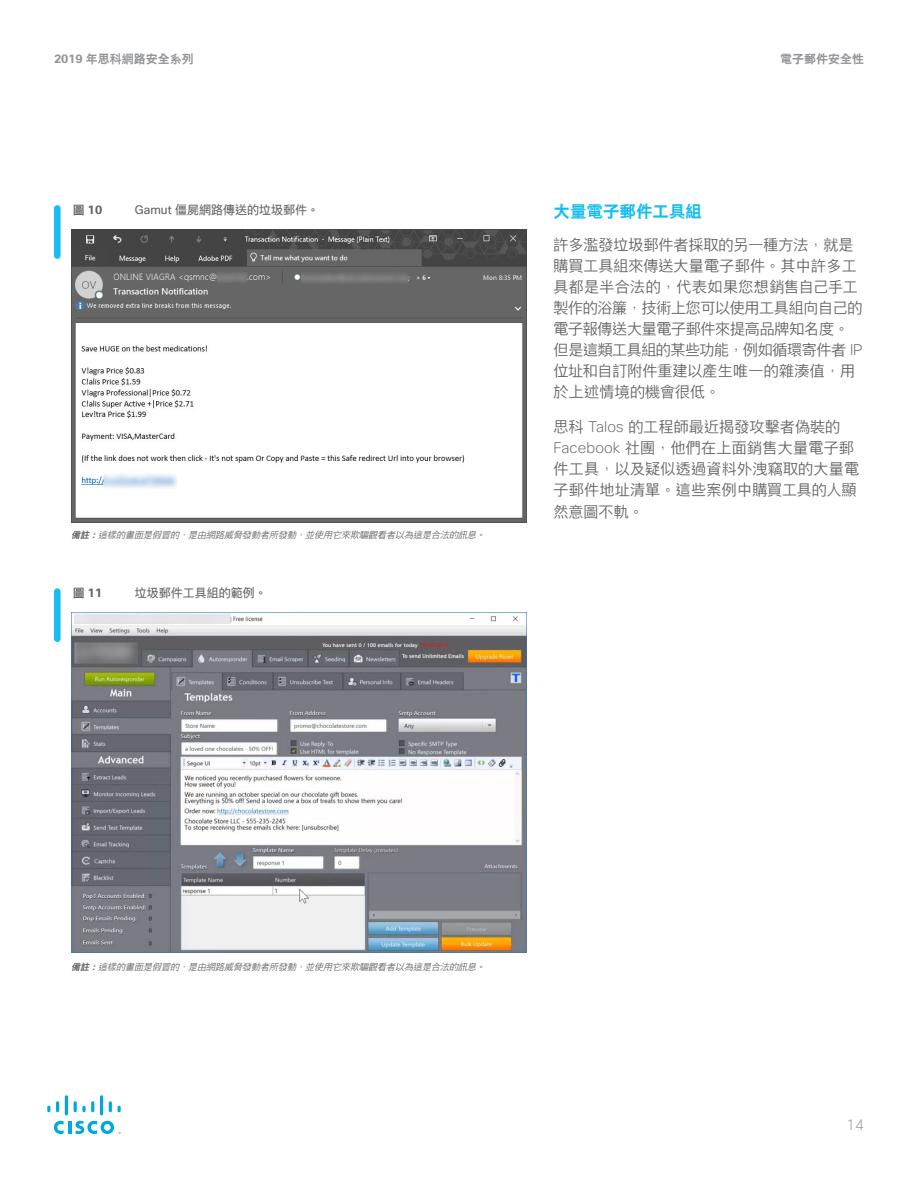
<style>
.page{position:relative;width:918px;height:1188px;background:#fff}
.page>*{position:absolute;margin:0;border:0;box-sizing:border-box;transform-origin:0 0}
.Body{font:16.5px "Cisco Sans CHT Bold";color:#15bdf0}
.Body-2{font:15px/21px "Cisco Sans CHT Light";color:#636366}
.Body-3{font:15px/21.1px "Cisco Sans CHT Light";letter-spacing:.02em;color:#636366}
.t1{font:200 15px "Cisco Sans";color:#939598}
.Chart_title{font:12px "Cisco Sans CHT";color:#636366}
.t2{font:12px "Cisco Sans CHT Bold";color:#939598}
.Chart_title-2{font:700 12px "Cisco Sans";color:#636366}
.Chart_attrib{font:italic 9px "Cisco Sans CHT Light";color:#636366}
.s1{font-family:"Cisco Sans";font-weight:700}
.s2{font-family:"Cisco Sans CHT Bold";font-weight:400}
.s3{font-family:"Cisco Sans"}
.s4{font-family:"Cisco Sans CHT Bold"}
.s5{font-family:"Cisco Sans";font-weight:200}
</style>
<div class="page">
<svg style="left:47px;top:1106px;width:3px;height:6px"></svg>
<svg style="left:56px;top:1101px;width:3px;height:11px"></svg>
<hr style="left:65px;top:1095px;width:3px;height:20px;background:#00a8e2;border-radius:2px">
<svg style="left:74px;top:1101px;width:20px;height:11px"></svg>
<hr style="left:100px;top:1095px;width:3px;height:20px;background:#00a8e2;border-radius:2px">
<svg style="left:109px;top:1101px;width:3px;height:11px"></svg>
<svg style="left:118px;top:1106px;width:3px;height:6px"></svg>
<svg style="left:54px;top:1121px;width:67px;height:13px"></svg>
<img style="left:71px;top:229px;width:456px;height:293px">
<div style="left:54px;top:205px;width:7px;height:54px;background:#15bdf0;border-radius:3px"></div>
<div style="left:54px;top:588px;width:7px;height:54px;background:#15bdf0;border-radius:3px"></div>
<img style="left:71px;top:612px;width:455px;height:341px">
<p class="t2" style="left:54px;top:50px;width:141px"><span class="s1">2019</span> 年思科網路安全系列</p>
<p class="t2" style="left:780px;top:50px;width:85px">電子郵件安全性</p>
<p class="Chart_title-2" style="left:73px;top:202px;width:31px"><span class="s2">圖</span> 10</p>
<p class="Chart_title" style="left:135px;top:202px;width:186px"><span class="s3">Gamut</span> 僵屍網路傳送的垃圾郵件。</p>
<p class="Chart_attrib" style="left:71px;top:529px;width:418px"><span class="s4">備註：</span>這樣的畫面是假冒的，是由網路威脅發動者所發動，並使用它來欺騙觀看者以為這是合法的訊息。</p>
<p class="Chart_title-2" style="left:73px;top:585px;width:31px"><span class="s2">圖</span> 11</p>
<p class="Chart_title" style="left:135px;top:585px;width:134px">垃圾郵件工具組的範例。</p>
<p class="Body" style="left:554px;top:200px;width:150px">大量電子郵件工具組</p>
<p class="Body-2" style="left:554px;top:235px;width:310px">許多濫發垃圾郵件者採取的另一種方法，就是購買工具組來傳送大量電子郵件。其中許多工具都是半合法的，代表如果您想銷售自己手工製作的浴簾，技術上您可以使用工具組向自己的電子報傳送大量電子郵件來提高品牌知名度。但是這類工具組的某些功能，例如循環寄件者 <span class="s5">IP</span>位址和自訂附件重建以產生唯一的雜湊值，用於上述情境的機會很低。</p>
<p class="Body-3" style="left:554px;top:416px;width:307px">思科 <span class="s5">Talos</span> 的工程師最近揭發攻擊者偽裝的<br><span class="s5">Facebook</span> 社團，他們在上面銷售大量電子郵件工具，以及疑似透過資料外洩竊取的大量電子郵件地址清單。這些案例中購買工具的人顯然意圖不軌。</p>
<p class="Chart_attrib" style="left:71px;top:961px;width:418px"><span class="s4">備註：</span>這樣的畫面是假冒的，是由網路威脅發動者所發動，並使用它來欺騙觀看者以為這是合法的訊息。</p>
<p class="t1" style="left:846px;top:1115px;width:19px">14</p>
</div>
